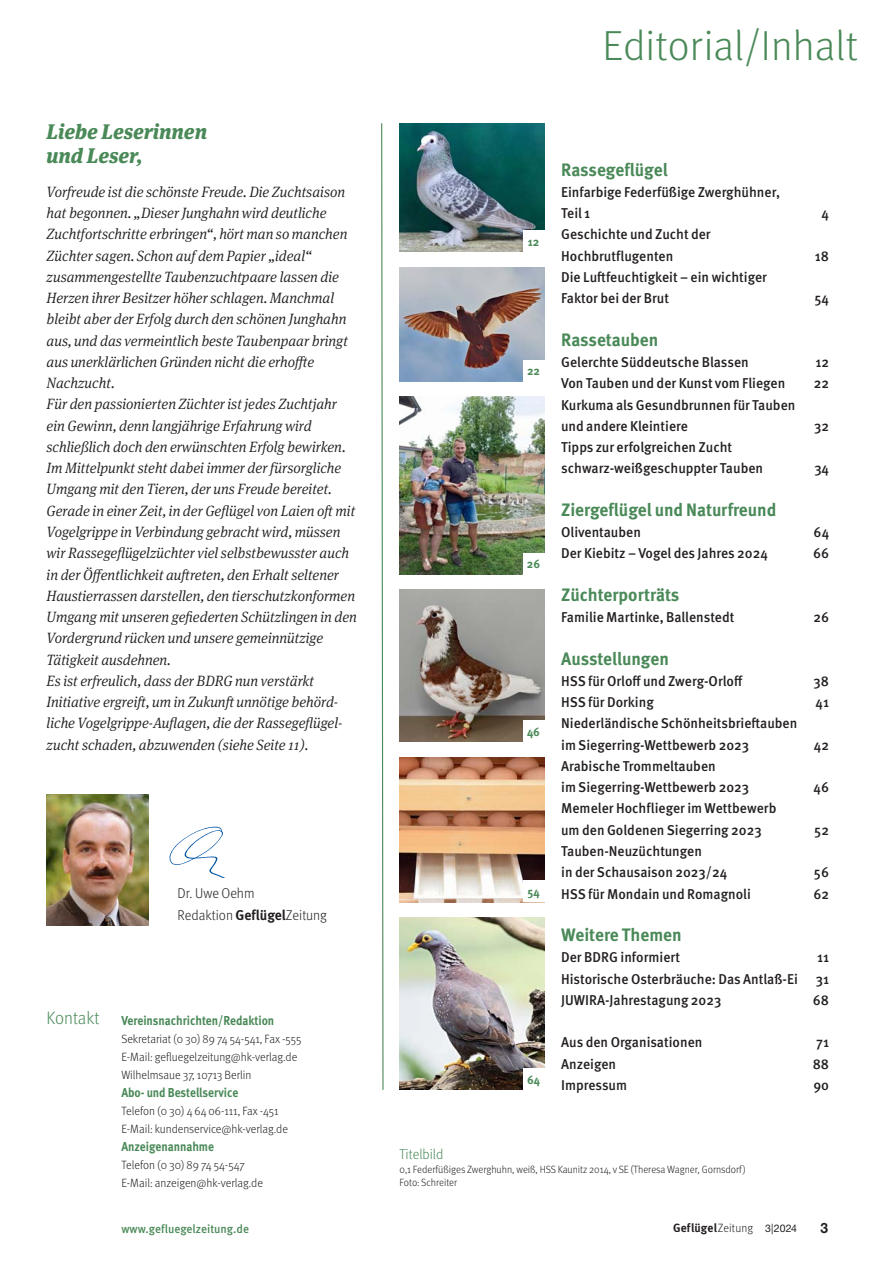
<style>
.page{position:relative;width:893px;height:1263px;background:#fff}
.page>*{position:absolute;margin:0;border:0;box-sizing:border-box;transform-origin:0 0}
.t1{font:300 42px "Meta OT";color:#4a8958}
.t2{font:italic 900 21px/24px "Meta Serif OT";color:#4a8958;scale:.96 1}
.t3{font:700 18px "Meta OT";color:#4a8958;scale:.96 1}
.t4{font:300 18px "Meta OT";color:#4a8958;scale:.96 1}
.t5{font:italic 300 15px/21.3px "Meta Serif OT";color:#231f20;scale:.96 1}
.t6{font:500 14.25px/21.3px "Meta OT";color:#231f20;scale:.96 1}
.t7{font:300 14.25px/21.3px "Meta OT";color:#231f20;scale:.96 1}
.t8{font:300 14.25px "Meta OT";letter-spacing:-.005em;color:#4a8958;scale:.96 1}
.t9{font:700 14.25px "Helvetica Neue LT Std";color:#231f20;scale:.96 1}
.t10{font:700 12.9px "Meta OT";color:#4a8958;scale:.89 1}
.t11{font:300 12px/18px "Meta OT";color:#231f20;scale:.96 1}
.t12{font:500 12px "Meta OT";color:#4a8958;scale:.96 1}
.t13{font:700 12px "Meta OT";letter-spacing:.015em;color:#231f20;scale:.96 1}
.t14{font:700 12px "Meta OT";color:#4a8958;scale:.96 1}
.t15{font:300 10.5px/13.5px "Meta OT";color:#231f20;scale:.96 1}
.s1{font-weight:700}
.s2{font-weight:300}
.s3{font-family:"Helvetica Neue LT Std";font-weight:400;font-size:10.5px}
</style>
<div class="page">
<img style="left:169px;top:826px;width:54px;height:51px">
<img style="left:47px;top:794px;width:102px;height:132px">
<svg style="left:381px;top:123px;width:3px;height:967px"></svg>
<img style="left:399px;top:757px;width:145px;height:145px">
<img style="left:399px;top:397px;width:145px;height:177px">
<img style="left:399px;top:590px;width:145px;height:152px">
<img style="left:399px;top:267px;width:145px;height:114px">
<img style="left:399px;top:124px;width:145px;height:128px">
<img style="left:399px;top:917px;width:145px;height:173px">
<div style="left:523px;top:881px;width:21px;height:21px;background:#fff"></div>
<div style="left:523px;top:721px;width:21px;height:21px;background:#fff"></div>
<div style="left:523px;top:553px;width:21px;height:21px;background:#fff"></div>
<div style="left:523px;top:360px;width:21px;height:21px;background:#fff"></div>
<div style="left:523px;top:231px;width:21px;height:21px;background:#fff"></div>
<div style="left:523px;top:1069px;width:21px;height:21px;background:#fff"></div>
<h2 class="t2" style="left:47px;top:120px;width:169px">Liebe Leserinnen und Leser,</h2>
<p class="t5" style="left:47px;top:182px;width:325px">Vorfreude ist die schönste Freude. Die Zuchtsaison hat begonnen. „Dieser Junghahn wird deutliche Zuchtfortschritte erbringen“, hört man so manchen Züchter sagen. Schon auf dem Papier „ideal“ zusammengestellte Taubenzuchtpaare lassen die Herzen ihrer Besitzer höher schlagen. Manchmal bleibt aber der Erfolg durch den schönen Junghahn aus, und das vermeintlich beste Taubenpaar bringt aus unerklärlichen Gründen nicht die erhoffte Nachzucht.<br>Für den passionierten Züchter ist jedes Zuchtjahr ein Gewinn, denn langjährige Erfahrung wird schließlich doch den erwünschten Erfolg bewirken.<br>Im Mittelpunkt steht dabei immer der fürsorgliche Umgang mit den Tieren, der uns Freude bereitet.<br>Gerade in einer Zeit, in der Geflügel von Laien oft mit Vogelgrippe in Verbindung gebracht wird, müssen wir Rassegeflügelzüchter viel selbstbewusster auch in der Öffentlichkeit auftreten, den Erhalt seltener Haustierrassen darstellen, den tierschutzkonformen Umgang mit unseren gefiederten Schützlingen in den Vordergrund rücken und unsere gemeinnützige Tätigkeit ausdehnen.<br>Es ist erfreulich, dass der BDRG nun verstärkt Initiative ergreift, um in Zukunft unnötige behörd&shy;liche Vogelgrippe-Auflagen, die der Rassegeflügel&shy;zucht schaden, abzuwenden (siehe Seite 11).</p>
<p class="t7" style="left:178px;top:884px;width:157px">Dr. Uwe Oehm<br>Redaktion <span class="s1">Geflügel</span>Zeitung</p>
<p class="t4" style="left:47px;top:1011px;width:57px">Kontakt</p>
<p class="t10" style="left:121px;top:1015px;width:173px">Vereinsnachrichten/Redaktion</p>
<p class="t11" style="left:121px;top:1030px;width:189px">Sekretariat (0 30) 89 74 54-541, Fax -555<br>E-Mail: gefluegelzeitung@hk-verlag.de<br>Wilhelmsaue 37, 10713 Berlin</p>
<p class="t10" style="left:121px;top:1087px;width:133px">Abo- und Bestellservice</p>
<p class="t11" style="left:121px;top:1102px;width:175px">Telefon (0 30) 4 64 06-111, Fax -451<br>E-Mail: kundenservice@hk-verlag.de</p>
<p class="t10" style="left:121px;top:1141px;width:106px">Anzeigenannahme</p>
<p class="t11" style="left:121px;top:1156px;width:149px">Telefon (0 30) 89 74 54-547<br>E-Mail: anzeigen@hk-verlag.de</p>
<p class="t12" style="left:121px;top:1225px;width:134px">www.gefluegelzeitung.de</p>
<h1 class="t1" style="left:602px;top:30px;width:257px">Editorial/Inhalt</h1>
<p class="t14" style="left:528px;top:237px;width:13px">12</p>
<p class="t14" style="left:527px;top:367px;width:15px">22</p>
<p class="t14" style="left:527px;top:560px;width:15px">26</p>
<p class="t14" style="left:527px;top:727px;width:15px">46</p>
<p class="t14" style="left:527px;top:887px;width:14px">54</p>
<p class="t14" style="left:527px;top:1075px;width:15px">64</p>
<p class="t3" style="left:561px;top:163px;width:113px">Rassegeflügel</p>
<p class="t6" style="left:561px;top:182px;width:230px">Einfarbige Federfüßige Zwerghühner,<br>Teil 1</p>
<p class="t6" style="left:561px;top:225px;width:157px">Geschichte und Zucht der<br>Hochbrutflugenten</p>
<p class="t6" style="left:561px;top:267px;width:216px">Die Luftfeuchtigkeit – ein wichtiger<br>Faktor bei der Brut</p>
<p class="t6" style="left:821px;top:204px;width:9px">4</p>
<p class="t6" style="left:815px;top:246px;width:16px">18</p>
<p class="t6" style="left:814px;top:289px;width:17px">54</p>
<p class="t3" style="left:561px;top:333px;width:103px">Rassetauben</p>
<p class="t6" style="left:561px;top:352px;width:197px">Gelerchte Süddeutsche Blassen</p>
<p class="t6" style="left:815px;top:352px;width:16px">12</p>
<p class="t6" style="left:561px;top:374px;width:235px">Von Tauben und der Kunst vom Fliegen</p>
<p class="t6" style="left:814px;top:374px;width:17px">22</p>
<p class="t6" style="left:561px;top:395px;width:246px">Kurkuma als Gesundbrunnen für Tauben und andere Kleintiere</p>
<p class="t6" style="left:814px;top:416px;width:17px">32</p>
<p class="t6" style="left:561px;top:437px;width:212px">Tipps zur erfolgreichen Zucht schwarz-weißgeschuppter Tauben</p>
<p class="t6" style="left:814px;top:459px;width:17px">34</p>
<p class="t3" style="left:561px;top:503px;width:226px">Ziergeflügel und Naturfreund</p>
<p class="t6" style="left:561px;top:522px;width:85px">Oliventauben</p>
<p class="t6" style="left:814px;top:522px;width:18px">64</p>
<p class="t6" style="left:561px;top:544px;width:217px">Der Kiebitz – Vogel des Jahres 2024</p>
<p class="t6" style="left:813px;top:544px;width:18px">66</p>
<p class="t3" style="left:561px;top:588px;width:125px">Züchterporträts</p>
<p class="t6" style="left:561px;top:608px;width:182px">Familie Martinke, Ballenstedt</p>
<p class="t6" style="left:813px;top:608px;width:18px">26</p>
<p class="t3" style="left:561px;top:652px;width:114px">Ausstellungen</p>
<p class="t6" style="left:561px;top:671px;width:191px">HSS für Orloff und Zwerg-Orloff</p>
<p class="t6" style="left:813px;top:671px;width:18px">38</p>
<p class="t6" style="left:561px;top:693px;width:98px">HSS für Dorking</p>
<p class="t6" style="left:815px;top:693px;width:16px">41</p>
<p class="t6" style="left:561px;top:714px;width:248px">Niederländische Schönheitsbrieftauben im Siegerring-Wettbewerb 2023</p>
<p class="t6" style="left:814px;top:735px;width:17px">42</p>
<p class="t6" style="left:561px;top:756px;width:197px">Arabische Trommeltauben<br>im Siegerring-Wettbewerb 2023</p>
<p class="t6" style="left:561px;top:799px;width:226px">Memeler Hochflieger im Wettbewerb um den Goldenen Siegerring 2023</p>
<p class="t6" style="left:561px;top:841px;width:174px">Tauben-Neuzüchtungen<br>in der Schausaison 2023/24</p>
<p class="t6" style="left:813px;top:778px;width:18px">46</p>
<p class="t6" style="left:814px;top:820px;width:17px">52</p>
<p class="t6" style="left:814px;top:863px;width:17px">56</p>
<p class="t6" style="left:561px;top:884px;width:199px">HSS für Mondain und Romagnoli</p>
<p class="t6" style="left:813px;top:884px;width:18px">62</p>
<p class="t3" style="left:561px;top:928px;width:127px">Weitere Themen</p>
<p class="t6" style="left:561px;top:948px;width:125px">Der BDRG informiert</p>
<p class="t6" style="left:817px;top:948px;width:14px">11</p>
<p class="t6" style="left:561px;top:969px;width:248px">Historische Osterbräuche: Das Antlaß-Ei</p>
<p class="t6" style="left:816px;top:969px;width:15px">31</p>
<p class="t6" style="left:561px;top:990px;width:168px">JUWIRA-Jahrestagung 2023</p>
<p class="t6" style="left:813px;top:990px;width:18px">68</p>
<p class="t6" style="left:561px;top:1033px;width:149px">Aus den Organisationen</p>
<p class="t6" style="left:816px;top:1033px;width:15px">71</p>
<p class="t6" style="left:561px;top:1054px;width:59px">Anzeigen</p>
<p class="t6" style="left:813px;top:1054px;width:19px">88</p>
<p class="t6" style="left:561px;top:1075px;width:70px">Impressum</p>
<p class="t6" style="left:813px;top:1075px;width:18px">90</p>
<p class="t8" style="left:400px;top:1149px;width:47px">Titelbild</p>
<p class="t15" style="left:399px;top:1163px;width:362px">0,1 Federfüßiges Zwerghuhn, weiß, HSS Kaunitz 2014, v SE (Theresa Wagner, Gornsdorf)<br>Foto: Schreiter</p>
<p class="t13" style="left:673px;top:1224px;width:131px">Geflügel<span class="s2">Zeitung</span> <span class="s3">3|2024</span></p>
<p class="t9" style="left:820px;top:1220px;width:9px">3</p>
</div>
